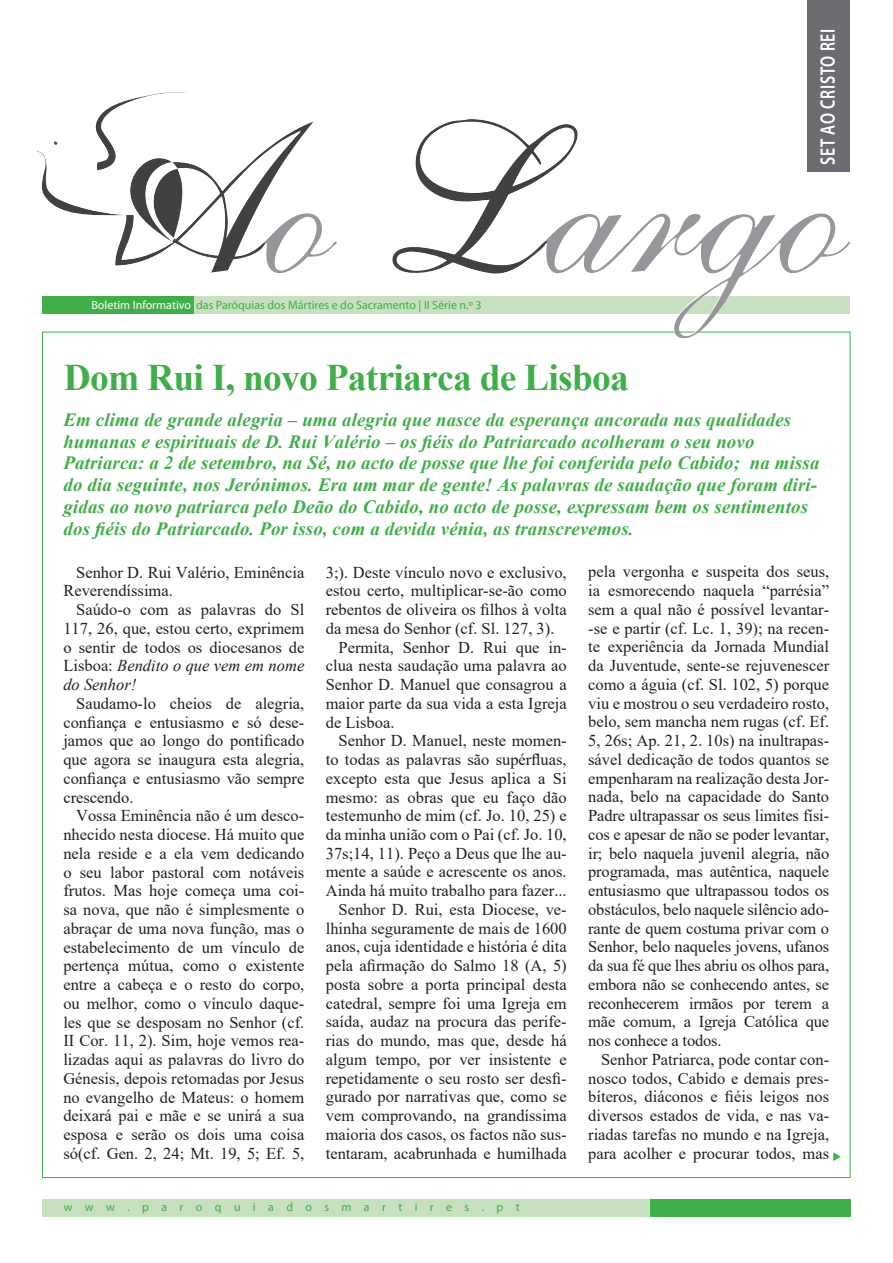
<style>
.page{position:relative;width:893px;height:1263px;background:#fff}
.page>*{position:absolute;margin:0;border:0;box-sizing:border-box;transform-origin:0 0}
.t1{font:700 37.5px "Times New Roman";letter-spacing:-.02em;color:#40ae49}
.t2{font:600 21px "Myriad Pro";letter-spacing:.045em;color:#fff;scale:.75 1}
.t3{font:italic 700 18.75px/21.8px "Times New Roman";letter-spacing:.01em;color:#40ae49}
.t4{font:16.5px/18.8px "Times New Roman";color:#231f20;text-align:justify}
.t5{font:12px "Myriad Pro";color:#40ae49}
.t6{font:10.5px "Dixieland Normal";color:#40ae49}
.s1{color:#fff}
.s2{font-style:italic}
</style>
<div class="page">
<div style="left:43px;top:1199px;width:807px;height:17px;background:#c7e0bf"></div>
<div style="left:650px;top:1199px;width:200px;height:17px;background:#40ae49"></div>
<div style="left:42px;top:297px;width:152px;height:17px;background:#40ae49"></div>
<div style="left:807px;top:0;width:43px;height:171px;background:#6c6d70"></div>
<img style="left:93px;top:92px;width:757px;height:246px">
<p class="t5" style="left:91px;top:298px;width:392px"><span class="s1">Boletim Informativo</span> das Paróquias dos Mártires e do Sacramento | II Série n.º 3</p>
<h1 class="t1" style="left:64px;top:350px;width:567px">Dom Rui I, novo Patriarca de Lisboa</h1>
<p class="t2" style="left:816px;top:165px;width:183px;rotate:-90deg">SET AO CRISTO REI</p>
<p class="t3" style="left:64px;top:408px;width:757px">Em clima de grande alegria – uma alegria que nasce da esperança ancorada nas qualidades humanas e espirituais de D. Rui Valério – os fiéis do Patriarcado acolheram o seu novo Patriarca: a 2 de setembro, na Sé, no acto de posse que lhe foi conferida pelo Cabido; na missa do dia seguinte, nos Jerónimos. Era um mar de gente! As palavras de saudação que foram diri&shy;gidas ao novo patriarca pelo Deão do Cabido, no acto de posse, expressam bem os sentimentos dos fiéis do Patriarcado. Por isso, com a devida vénia, as transcrevemos.</p>
<p class="t4" style="left:63px;top:562px;width:242px;text-indent:13px">Senhor D. Rui Valério, Eminência<br>Reverendíssima.</p>
<p class="t4" style="left:63px;top:600px;width:242px;text-indent:13px">Saúdo-o com as palavras do Sl 117, 26, que, estou certo, exprimem o sentir de todos os diocesanos de Lisboa: <span class="s2">Bendito o que vem em nome do Senhor!</span></p>
<p class="t4" style="left:63px;top:693px;width:242px;text-indent:13px">Saudamo-lo cheios de alegria, confiança e entusiasmo e só dese&shy;jamos que ao longo do pontificado que agora se inaugura esta alegria, confiança e entusiasmo vão sempre crescendo.</p>
<p class="t4" style="left:63px;top:806px;width:242px;text-indent:13px">Vossa Eminência não é um desco&shy;nhecido nesta diocese. Há muito que nela reside e a ela vem dedicando o seu labor pastoral com notáveis frutos. Mas hoje começa uma coi&shy;sa nova, que não é simplesmente o abraçar de uma nova função, mas o estabelecimento de um vínculo de pertença mútua, como o existente entre a cabeça e o resto do corpo, ou melhor, como o vínculo daque&shy;les que se desposam no Senhor (cf.<br>II Cor. 11, 2). Sim, hoje vemos rea&shy;lizadas aqui as palavras do livro do Génesis, depois retomadas por Jesus no evangelho de Mateus: o homem deixará pai e mãe e se unirá a sua esposa e serão os dois uma coisa só(cf. Gen. 2, 24; Mt. 19, 5; Ef. 5,</p>
<p class="t4" style="left:326px;top:562px;width:242px">3;). Deste vínculo novo e exclusivo,</p>
<p class="t4" style="left:326px;top:581px;width:242px">estou certo, multiplicar-se-ão como</p>
<p class="t4" style="left:326px;top:600px;width:242px">rebentos de oliveira os filhos à volta</p>
<p class="t4" style="left:326px;top:618px;width:230px">da mesa do Senhor (cf. Sl. 127, 3).</p>
<p class="t4" style="left:339px;top:637px;width:230px">Permita, Senhor D. Rui que in-</p>
<p class="t4" style="left:326px;top:656px;width:242px">clua nesta saudação uma palavra ao</p>
<p class="t4" style="left:326px;top:675px;width:242px">Senhor D. Manuel que consagrou a</p>
<p class="t4" style="left:326px;top:693px;width:242px">maior parte da sua vida a esta Igreja</p>
<p class="t4" style="left:326px;top:712px;width:70px">de Lisboa.</p>
<p class="t4" style="left:339px;top:731px;width:230px">Senhor D. Manuel, neste momen-</p>
<p class="t4" style="left:326px;top:749px;width:242px">to todas as palavras são supérfluas,</p>
<p class="t4" style="left:326px;top:768px;width:242px">excepto esta que Jesus aplica a Si</p>
<p class="t4" style="left:326px;top:787px;width:242px">mesmo: as obras que eu faço dão</p>
<p class="t4" style="left:326px;top:806px;width:242px">testemunho de mim (cf. Jo. 10, 25) e</p>
<p class="t4" style="left:326px;top:824px;width:242px">da minha união com o Pai (cf. Jo. 10,</p>
<p class="t4" style="left:326px;top:843px;width:242px">37s;14, 11). Peço a Deus que lhe au-</p>
<p class="t4" style="left:326px;top:862px;width:242px">mente a saúde e acrescente os anos.</p>
<p class="t4" style="left:326px;top:881px;width:242px">Ainda há muito trabalho para fazer...</p>
<p class="t4" style="left:339px;top:899px;width:230px">Senhor D. Rui, esta Diocese, ve-</p>
<p class="t4" style="left:326px;top:918px;width:242px">lhinha seguramente de mais de 1600</p>
<p class="t4" style="left:326px;top:937px;width:242px">anos, cuja identidade e história é dita</p>
<p class="t4" style="left:326px;top:956px;width:242px">pela afirmação do Salmo 18 (A, 5)</p>
<p class="t4" style="left:326px;top:974px;width:242px">posta sobre a porta principal desta</p>
<p class="t4" style="left:326px;top:993px;width:242px">catedral, sempre foi uma Igreja em</p>
<p class="t4" style="left:326px;top:1012px;width:242px">saída, audaz na procura das perife-</p>
<p class="t4" style="left:326px;top:1031px;width:242px">rias do mundo, mas que, desde há</p>
<p class="t4" style="left:326px;top:1049px;width:242px">algum tempo, por ver insistente e</p>
<p class="t4" style="left:326px;top:1068px;width:242px">repetidamente o seu rosto ser desfi-</p>
<p class="t4" style="left:326px;top:1087px;width:242px">gurado por narrativas que, como se</p>
<p class="t4" style="left:326px;top:1106px;width:242px">vem comprovando, na grandíssima</p>
<p class="t4" style="left:326px;top:1124px;width:242px">maioria dos casos, os factos não sus-</p>
<p class="t4" style="left:326px;top:1143px;width:242px">tentaram, acabrunhada e humilhada</p>
<p class="t5" style="left:64px;top:1201px;width:457px">w w w . p a r o q u i a d o s m a r t i r e s . p t</p>
<p class="t4" style="left:588px;top:562px;width:242px">pela vergonha e suspeita dos seus, ia esmorecendo naquela “parrésia” sem a qual não é possível levantar--se e partir (cf. Lc. 1, 39); na recen&shy;te experiência da Jornada Mundial da Juventude, sente-se rejuvenescer como a águia (cf. Sl. 102, 5) porque viu e mostrou o seu verdadeiro rosto, belo, sem mancha nem rugas (cf. Ef.<br>5, 26s; Ap. 21, 2. 10s) na inultrapas&shy;sável dedicação de todos quantos se empenharam na realização desta Jor&shy;nada, belo na capacidade do Santo Padre ultrapassar os seus limites físi&shy;cos e apesar de não se poder levantar, ir; belo naquela juvenil alegria, não programada, mas autêntica, naquele entusiasmo que ultrapassou todos os obstáculos, belo naquele silêncio ado&shy;rante de quem costuma privar com o Senhor, belo naqueles jovens, ufanos da sua fé que lhes abriu os olhos para, embora não se conhecendo antes, se reconhecerem irmãos por terem a mãe comum, a Igreja Católica que nos conhece a todos.</p>
<p class="t4" style="left:588px;top:1049px;width:242px;text-indent:13px">Senhor Patriarca, pode contar con&shy;nosco todos, Cabido e demais pres&shy;bíteros, diáconos e fiéis leigos nos diversos estados de vida, e nas va&shy;riadas tarefas no mundo e na Igreja, para acolher e procurar todos, mas</p>
<p class="t6" style="left:842px;top:1152px;width:11px;rotate:90deg">s</p>
</div>
